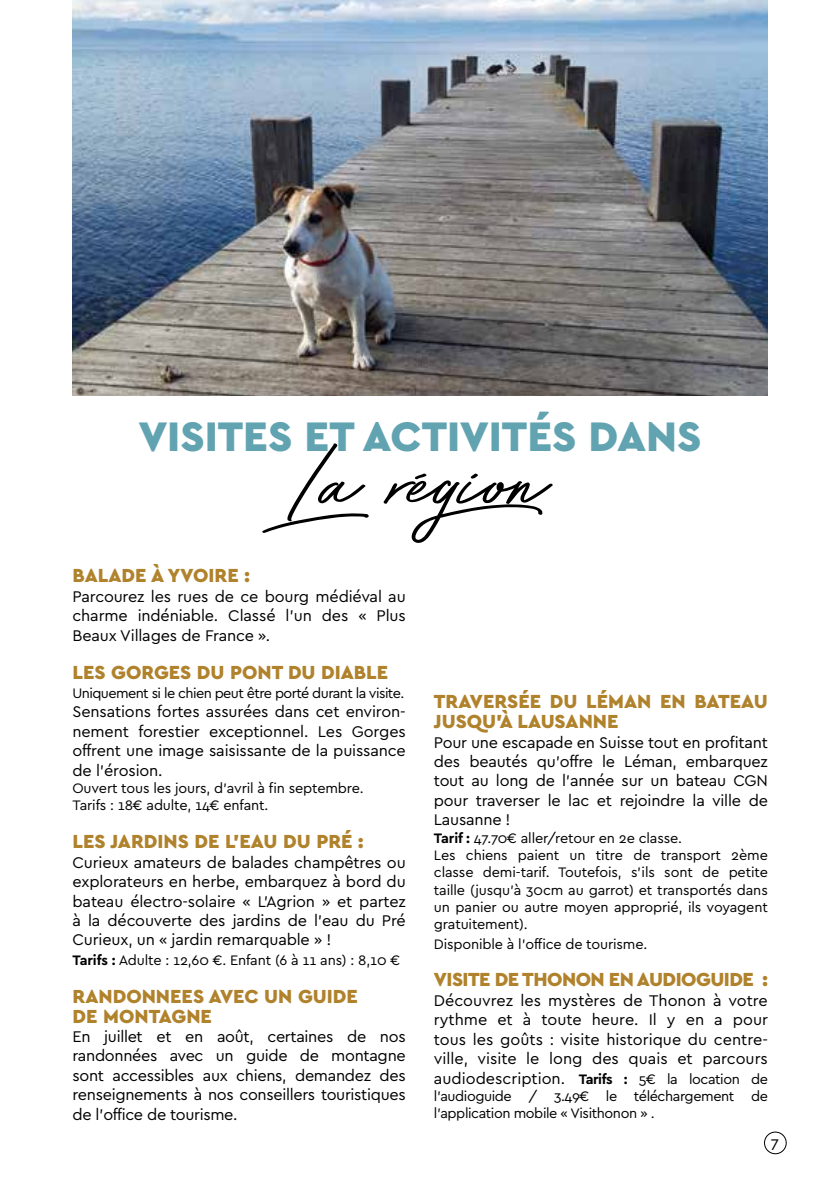
<style>
.page{position:relative;width:840px;height:1191px;background:#fff}
.page>*{position:absolute;margin:0;border:0;box-sizing:border-box;transform-origin:0 0}
.t1{font:113.4px "Bayshore";color:#000}
.t2{font:900 43.2px "Cera Basic";color:#61a3b0}
.t3{font:900 19.8px/19.8px "Cera Basic";color:#b0822c}
.t4{font:16.2px/19.4px "Cera Basic";letter-spacing:-.01em;color:#000;text-align:justify}
.t5{font:14.4px/17.2px "Cera Basic";letter-spacing:-.01em;color:#000}
.t6{font:14.4px/17.2px "Cera Basic";letter-spacing:-.03em;color:#000}
.t7{font:14.4px "Cera Basic";letter-spacing:-.04em;color:#000}
.s1{font-weight:700}
.s2{font-weight:700;font-size:14.4px}
.s3{font-size:14.4px}
</style>
<div class="page">
<div style="left:763px;top:1131px;width:23px;height:23px;border:1px solid #000;border-radius:50%"></div>
<img style="left:72px;top:0;width:695px;height:396px">
<h2 class="t2" style="left:139px;top:411px;width:275px">VISITES ET ACTIVITÉ</h2>
<h2 class="t2" style="left:552px;top:411px;width:150px">S DANS</h2>
<h1 class="t1" style="left:292px;top:397px;width:280px">La région</h1>
<p class="t3" style="left:72px;top:566px;width:50px">BALADE</p>
<p class="t3" style="left:151px;top:566px;width:100px">À YVOIRE :</p>
<p class="t4" style="left:72px;top:586px;width:334px">Parcourez les rues de ce bourg médiéval au charme indéniable. Classé l’un des « Plus Beaux Villages de France ».</p>
<p class="t3" style="left:72px;top:662px;width:12px">LES</p>
<p class="t3" style="left:111px;top:662px;width:276px">GORGES DU PONT DU DIABLE</p>
<p class="t7" style="left:72px;top:685px;width:333px">Uniquement si le chien peut être porté durant la visite.</p>
<p class="t4" style="left:72px;top:702px;width:334px">Sensations fortes assurées dans cet environ&shy;nement forestier exceptionnel. Les Gorges offrent une image saisissante de la puissance de l’érosion.</p>
<p class="t5" style="left:72px;top:779px;width:292px">Ouvert tous les jours, d’avril à fin septembre.<br>Tarifs : 18€ adulte, 14€ enfant.</p>
<p class="t3" style="left:72px;top:831px;width:12px">LES</p>
<p class="t3" style="left:111px;top:831px;width:22px">JARD</p>
<p class="t3" style="left:157px;top:831px;width:207px">INS DE L’EAU DU PRÉ :</p>
<p class="t4" style="left:72px;top:852px;width:334px">Curieux amateurs de balades champêtres ou explorateurs en herbe, embarquez à bord du bateau électro-solaire « L’Agrion » et partez à la découverte des jardins de l’eau du Pré Curieux, un « jardin remarquable » !</p>
<p class="t5" style="left:72px;top:951px;width:329px"><span class="s1">Tarifs :</span> Adulte : 12,60 €. Enfant (6 à 11 ans) : 8,10 €</p>
<p class="t3" style="left:72px;top:986px;width:287px">RANDONNEES AVEC UN GUI DE<br>DE MONTAGNE</p>
<p class="t4" style="left:72px;top:1026px;width:334px">En juillet et en août, certaines de nos randonnées avec un guide de montagne sont accessibles aux chiens, demandez des renseignements à nos conseillers touristiques de l’office de tourisme.</p>
<p class="t3" style="left:433px;top:692px;width:335px">TRAVERSÉE DU LÉMAN EN BATEAU<br>JUSQU’À LAUSANNE</p>
<p class="t4" style="left:433px;top:732px;width:335px">Pour une escapade en Suisse tout en profitant des beautés qu’offre le Léman, embarquez tout au long de l’année sur un bateau CGN pour traverser le lac et rejoindre la ville de Lausanne !</p>
<p class="t5" style="left:433px;top:829px;width:335px"><span class="s1">Tarif :</span> 47.70€ aller/retour en 2e classe.<br>Les chiens paient un titre de transport 2ème classe demi-tarif. Toutefois, s’ils sont de petite taille (jusqu’à 30cm au garrot) et transportés dans un panier ou autre moyen approprié, ils voyagent gratuitement).</p>
<p class="t5" style="left:433px;top:935px;width:215px">Disponible à l’office de tourisme.</p>
<p class="t3" style="left:433px;top:969px;width:129px">VISITE DE THONON</p>
<p class="t3" style="left:608px;top:969px;width:130px">EN AUDIOGUIDE</p>
<p class="t3" style="left:762px;top:969px;width:7px">:</p>
<p class="t4" style="left:433px;top:990px;width:335px">Découvrez les mystères de Thonon à votre rythme et à toute heure. Il y en a pour tous les goûts : visite historique du centre&shy;ville, visite le long des quais et parcours audiodescription. <span class="s2">Tarifs :</span> <span class="s3">5€ la location de</span></p>
<p class="t6" style="left:433px;top:1087px;width:335px">l’audioguide / 3.49€ le téléchargement de l’application mobile « Visithonon » .</p>
<p class="t4" style="left:770px;top:1132px;width:10px">7</p>
</div>
